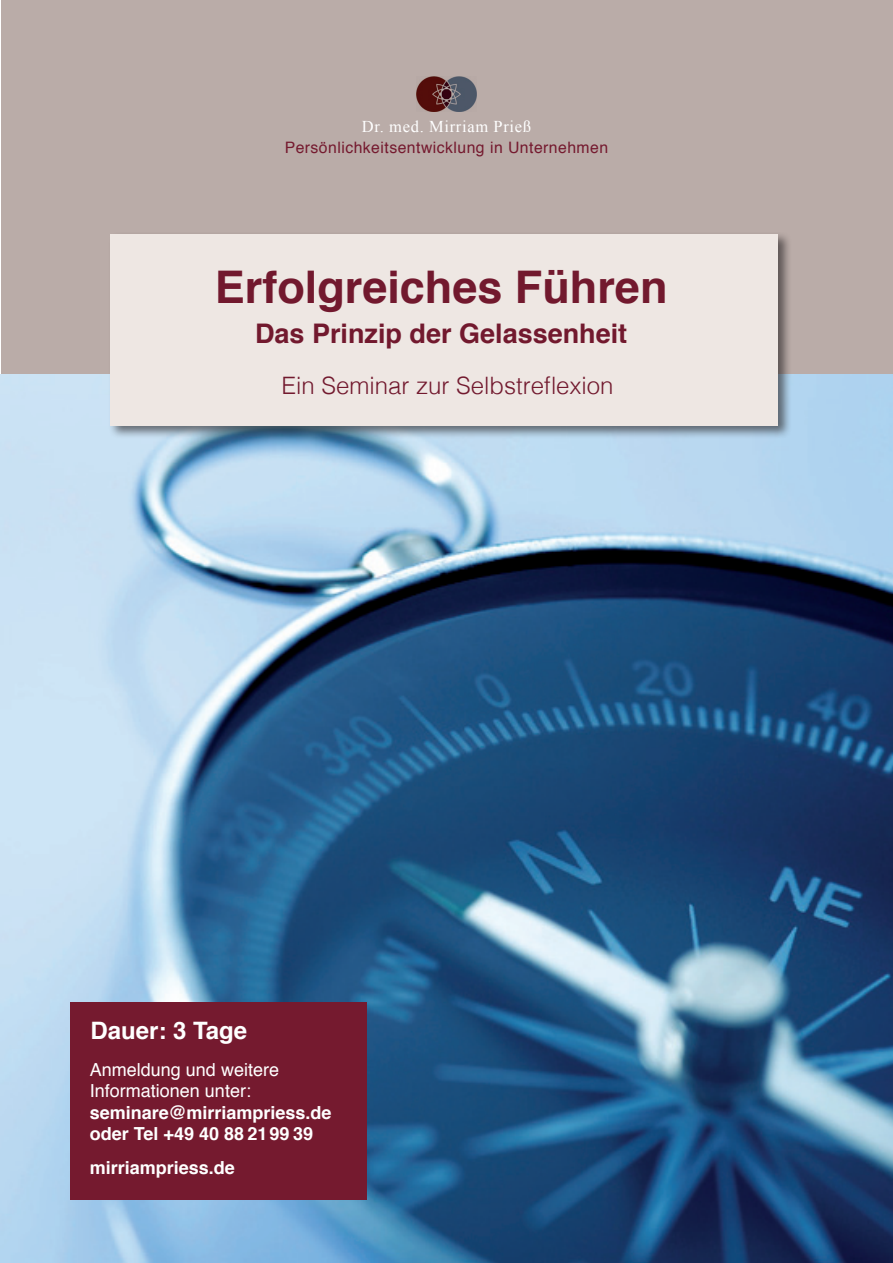
<style>
.page{position:relative;width:893px;height:1263px;background:#fff}
.page>*{position:absolute;margin:0;border:0;box-sizing:border-box;transform-origin:0 0}
.t1{font:700 45px "Helvetica";color:#72192e}
.t2{font:700 27px "Helvetica";color:#72192e}
.t3{font:300 24px "Helvetica";color:#72192e}
.t4{font:700 24px "Helvetica";color:#fff}
.t5{font:700 18px/21.6px "Helvetica";color:#fff}
.t6{font:18px/21.6px "Helvetica";color:#fff}
.t7{font:16.5px "Times New Roman";letter-spacing:.04em;color:#fff}
.t8{font:15.75px "Helvetica";letter-spacing:.03em;color:#751a2f}
</style>
<div class="page">
<div style="left:1px;top:0;width:892px;height:374px;background:#baaca8"></div>
<img style="left:417px;top:77px;width:59px;height:35px">
<img style="left:0;top:374px;width:893px;height:889px">
<div style="left:108px;top:232px;width:684px;height:208px;background:#231f20;opacity:.6"></div>
<div style="left:111px;top:234px;width:667px;height:191px;background:#eee7e3"></div>
<div style="left:70px;top:1002px;width:297px;height:197px;background:#751a2f"></div>
<p class="t7" style="left:362px;top:115px;width:171px">Dr. med. Mirriam Prieß</p>
<p class="t8" style="left:285px;top:135px;width:325px">Persönlichkeitsentwicklung in Unternehmen</p>
<h1 class="t1" style="left:215px;top:251px;width:454px">Erfolgreiches Führen</h1>
<h2 class="t2" style="left:255px;top:312px;width:374px">Das Prinzip der Gelassenheit</h2>
<h3 class="t3" style="left:281px;top:365px;width:334px">Ein Seminar zur Selbstreflexion</h3>
<h3 class="t4" style="left:90px;top:1011px;width:158px">Dauer: 3 Tage</h3>
<p class="t6" style="left:90px;top:1059px;width:191px">Anmeldung und weitere<br>Informationen unter:</p>
<p class="t5" style="left:90px;top:1102px;width:243px">seminare@mirriampriess.de oder Tel +49 40 88 21 99 39</p>
<p class="t5" style="left:90px;top:1157px;width:147px">mirriampriess.de</p>
</div>
